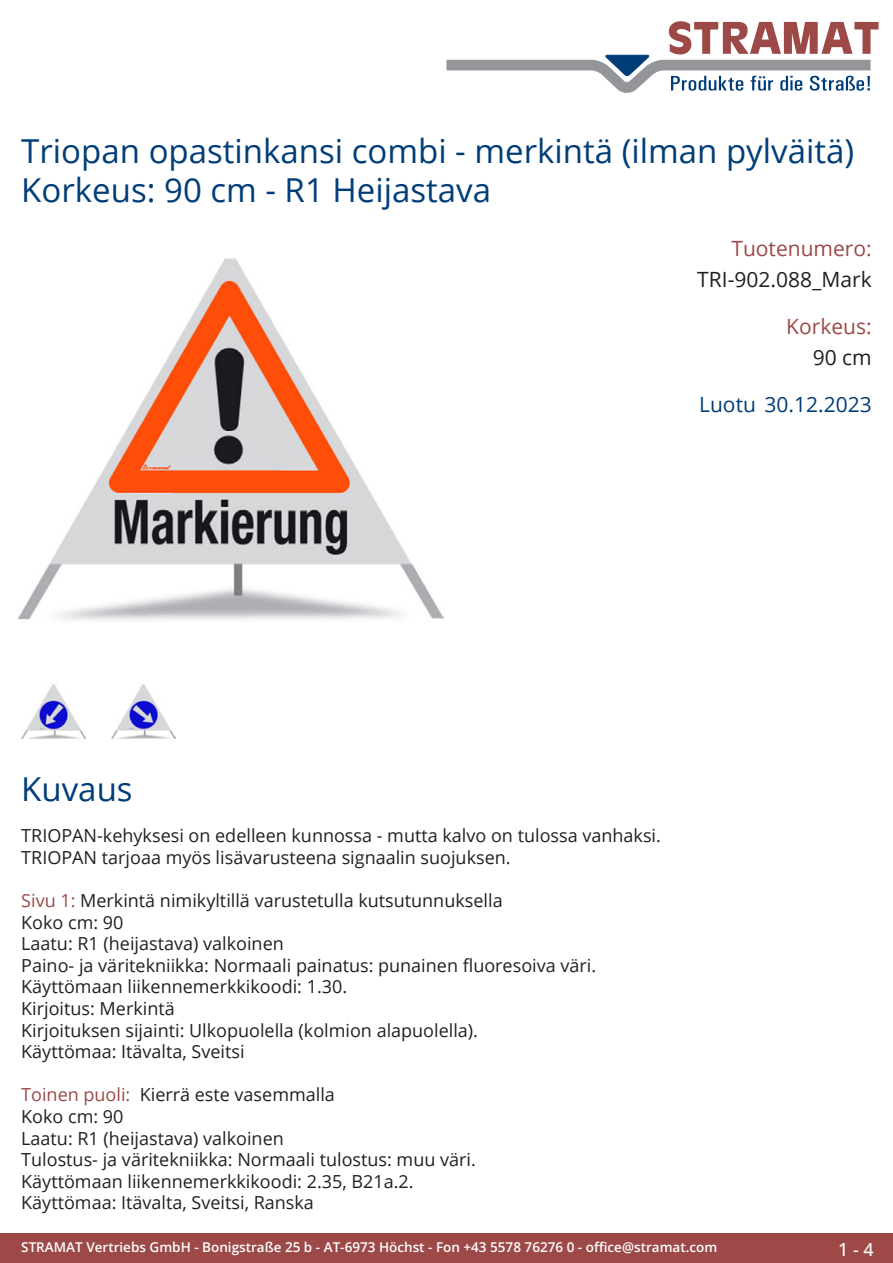
<style>
.page{position:relative;width:893px;height:1263px;background:#fff}
.page>*{position:absolute;margin:0;border:0;box-sizing:border-box;transform-origin:0 0}
.Produkttitel{font:33px/39.6px "Open Sans";color:#003d78}
.TechDaten_Überschrif{font:21px "Open Sans";color:#9c4948}
.TechDaten_Inhalt{font:21px "Open Sans";color:#231f20}
.Erstellungsdatum{font:21px "Open Sans";color:#003d78}
.Beschreibung_Text{font:18px/21.6px "Open Sans";color:#231f20}
.t1{font:500 18px "Open Sans";color:#fff}
.t2{font:600 13.5px "Open Sans";color:#fff}
.s1{color:#9c4948}
</style>
<div class="page">
<div style="left:0;top:1233px;width:893px;height:30px;background:#9c4948"></div>
<svg style="left:446px;top:21px;width:433px;height:72px"></svg>
<img style="left:18px;top:258px;width:425px;height:363px">
<img style="left:21px;top:684px;width:64px;height:56px">
<img style="left:112px;top:684px;width:63px;height:55px">
<p class="Produkttitel" style="left:21px;top:130px;width:834px">Triopan opastinkansi combi - merkintä (ilman pylväitä)<br>Korkeus: 90 cm - R1 Heijastava</p>
<p class="TechDaten_Überschrif" style="left:731px;top:234px;width:142px">Tuotenumero:</p>
<p class="TechDaten_Inhalt" style="left:697px;top:265px;width:176px">TRI-902.088_Mark</p>
<p class="TechDaten_Überschrif" style="left:786px;top:312px;width:87px">Korkeus:</p>
<p class="TechDaten_Inhalt" style="left:813px;top:343px;width:61px">90 cm</p>
<p class="Erstellungsdatum" style="left:699px;top:390px;width:174px">Luotu 30.12.2023</p>
<p class="Produkttitel" style="left:21px;top:768px;width:113px">Kuvaus</p>
<p class="Beschreibung_Text" style="left:21px;top:824px;width:641px">TRIOPAN-kehyksesi on edelleen kunnossa - mutta kalvo on tulossa vanhaksi.<br>TRIOPAN tarjoaa myös lisävarusteena signaalin suojuksen.</p>
<p class="Beschreibung_Text" style="left:21px;top:889px;width:576px"><span class="s1">Sivu 1:</span> Merkintä nimikyltillä varustetulla kutsutunnuksella<br>Koko cm: 90<br>Laatu: R1 (heijastava) valkoinen<br>Paino- ja väritekniikka: Normaali painatus: punainen fluoresoiva väri.<br>Käyttömaan liikennemerkkikoodi: 1.30.<br>Kirjoitus: Merkintä<br>Kirjoituksen sijainti: Ulkopuolella (kolmion alapuolella).<br>Käyttömaa: Itävalta, Sveitsi</p>
<p class="Beschreibung_Text" style="left:21px;top:1083px;width:456px"><span class="s1">Toinen puoli:</span> Kierrä este vasemmalla<br>Koko cm: 90<br>Laatu: R1 (heijastava) valkoinen<br>Tulostus- ja väritekniikka: Normaali tulostus: muu väri.<br>Käyttömaan liikennemerkkikoodi: 2.35, B21a.2.<br>Käyttömaa: Itävalta, Sveitsi, Ranska</p>
<p class="t2" style="left:21px;top:1238px;width:698px">STRAMAT Vertriebs GmbH - Bonigstraße 25 b - AT-6973 Höchst - Fon +43 5578 76276 0 - office@stramat.com</p>
<p class="t1" style="left:838px;top:1237px;width:37px">1 - 4</p>
</div>
